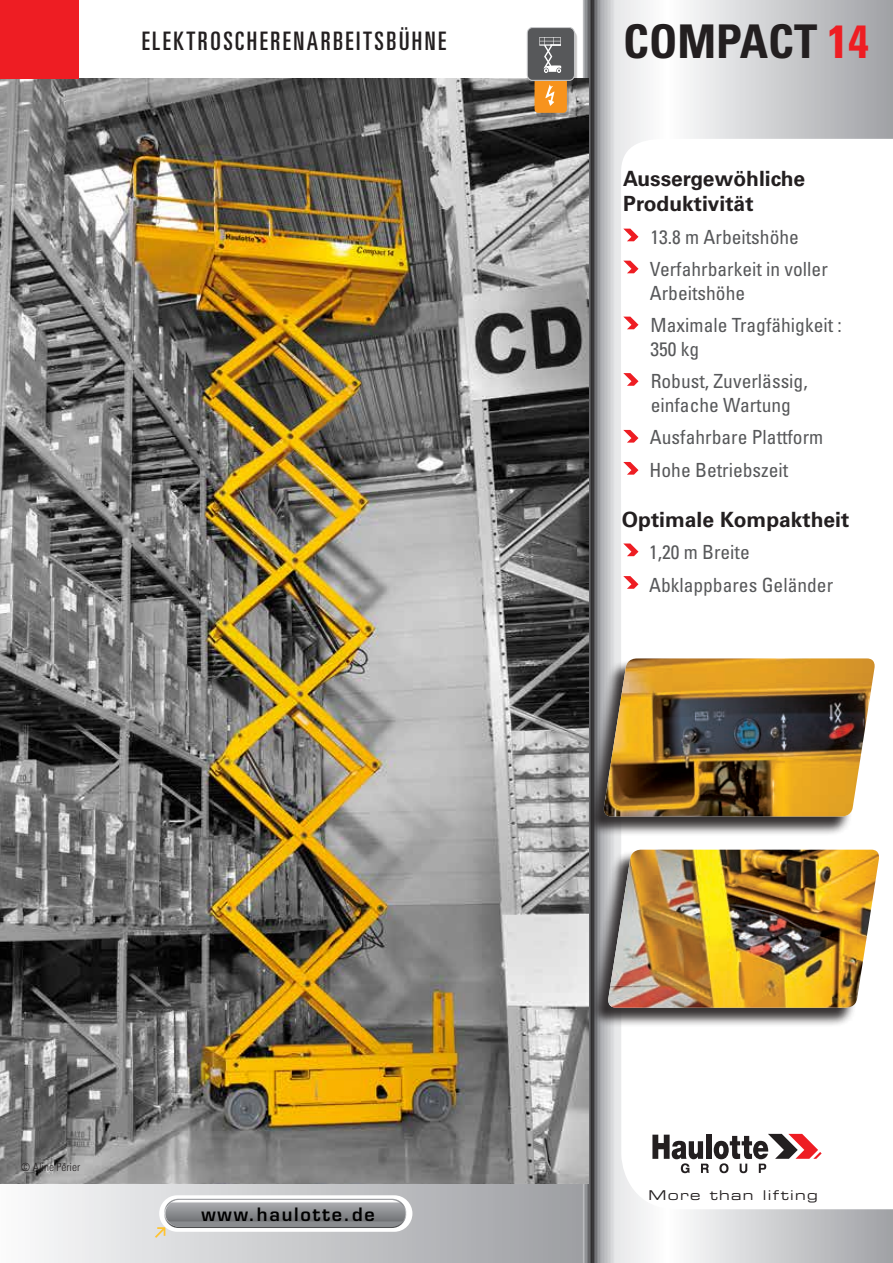
<style>
.page{position:relative;width:893px;height:1263px;background:#fff}
.page>*{position:absolute;margin:0;border:0;box-sizing:border-box;transform-origin:0 0}
.t1{font:700 condensed 46.5px "Univers";color:#231f20}
.t2{font:ultra-condensed 25.5px "Univers";letter-spacing:.1em;color:#231f20}
.t3{font:700 21px/25.2px "Univers";color:#231f20}
.t4{font:condensed 19.5px/32.5px "Univers";color:#57585a}
.t5{font:600 18px "Eurostile";letter-spacing:.1em;color:#000}
.t6{font:13.5px "Eurostile Extended Two";letter-spacing:.1em;color:#231f20}
.t7{font:300 condensed 11.25px "Univers";color:#231f20}
.s1{color:#ee1d23}
</style>
<div class="page">
<svg style="left:0;top:1183px;width:583px;height:80px"></svg>
<svg style="left:159px;top:1195px;width:253px;height:37px"></svg>
<div style="left:164px;top:1199px;width:242px;height:29px;background:#a1a2a6;border-radius:15px"></div>
<svg style="left:155px;top:1200px;width:250px;height:38px"></svg>
<svg style="left:583px;top:0;width:310px;height:1263px"></svg>
<img style="left:0;top:79px;width:588px;height:1104px">
<div style="left:589px;top:851px;width:289px;height:176px;background:#231f20;opacity:.91"></div>
<img style="left:607px;top:850px;width:273px;height:158px">
<div style="left:584px;top:660px;width:289px;height:176px;background:#231f20;opacity:.91"></div>
<img style="left:604px;top:658px;width:272px;height:158px">
<div style="left:529px;top:31px;width:48px;height:86px;background:#231f20;opacity:.25"></div>
<div style="left:534px;top:77px;width:33px;height:36px;background:#f7931d;border-radius:4px"></div>
<div style="left:527px;top:28px;width:47px;height:52px;background:#57585a;border-radius:5px"></div>
<div style="left:527px;top:27px;width:48px;height:54px;border:1px solid #c7c8ca;border-radius:5px"></div>
<svg style="left:539px;top:37px;width:22px;height:36px"></svg>
<svg style="left:545px;top:84px;width:10px;height:22px"></svg>
<svg style="left:623px;top:229px;width:15px;height:12px"></svg>
<svg style="left:623px;top:261px;width:15px;height:12px"></svg>
<svg style="left:623px;top:317px;width:15px;height:12px"></svg>
<svg style="left:623px;top:430px;width:15px;height:13px"></svg>
<svg style="left:623px;top:462px;width:15px;height:13px"></svg>
<svg style="left:623px;top:373px;width:15px;height:13px"></svg>
<svg style="left:623px;top:543px;width:15px;height:13px"></svg>
<svg style="left:623px;top:576px;width:15px;height:13px"></svg>
<div style="left:0;top:0;width:79px;height:79px;background:#ee1d23"></div>
<h2 class="t2" style="left:142px;top:26px;width:306px">ELEKTROSCHERENARBEITSBÜHNE</h2>
<h1 class="t1" style="left:623px;top:13px;width:247px">COMPACT <span class="s1">14</span></h1>
<p class="t3" style="left:623px;top:166px;width:183px">Aussergewöhliche<br>Produktivität</p>
<p class="t4" style="left:650px;top:220px;width:179px">13.8 m Arbeitshöhe<br>Verfahrbarkeit in voller</p>
<p class="t4" style="left:650px;top:276px;width:193px">Arbeitshöhe<br>Maximale Tragfähigkeit :</p>
<p class="t4" style="left:651px;top:332px;width:50px">350 kg</p>
<p class="t4" style="left:651px;top:369px;width:159px;line-height:23.4px">Robust, Zuverlässig, einfache Wartung</p>
<p class="t4" style="left:650px;top:421px;width:175px">Ausfahrbare Plattform<br>Hohe Betriebszeit</p>
<p class="t3" style="left:622px;top:507px;width:229px">Optimale Kompaktheit</p>
<p class="t4" style="left:649px;top:536px;width:186px">1,20 m Breite<br>Abklappbares Geländer</p>
<p class="t7" style="left:21px;top:1160px;width:60px">© Aline Périer</p>
<p class="t5" style="left:201px;top:1203px;width:175px">www.haulotte.de</p>
<p class="t6" style="left:648px;top:1186px;width:171px">More than lifting</p>
</div>
